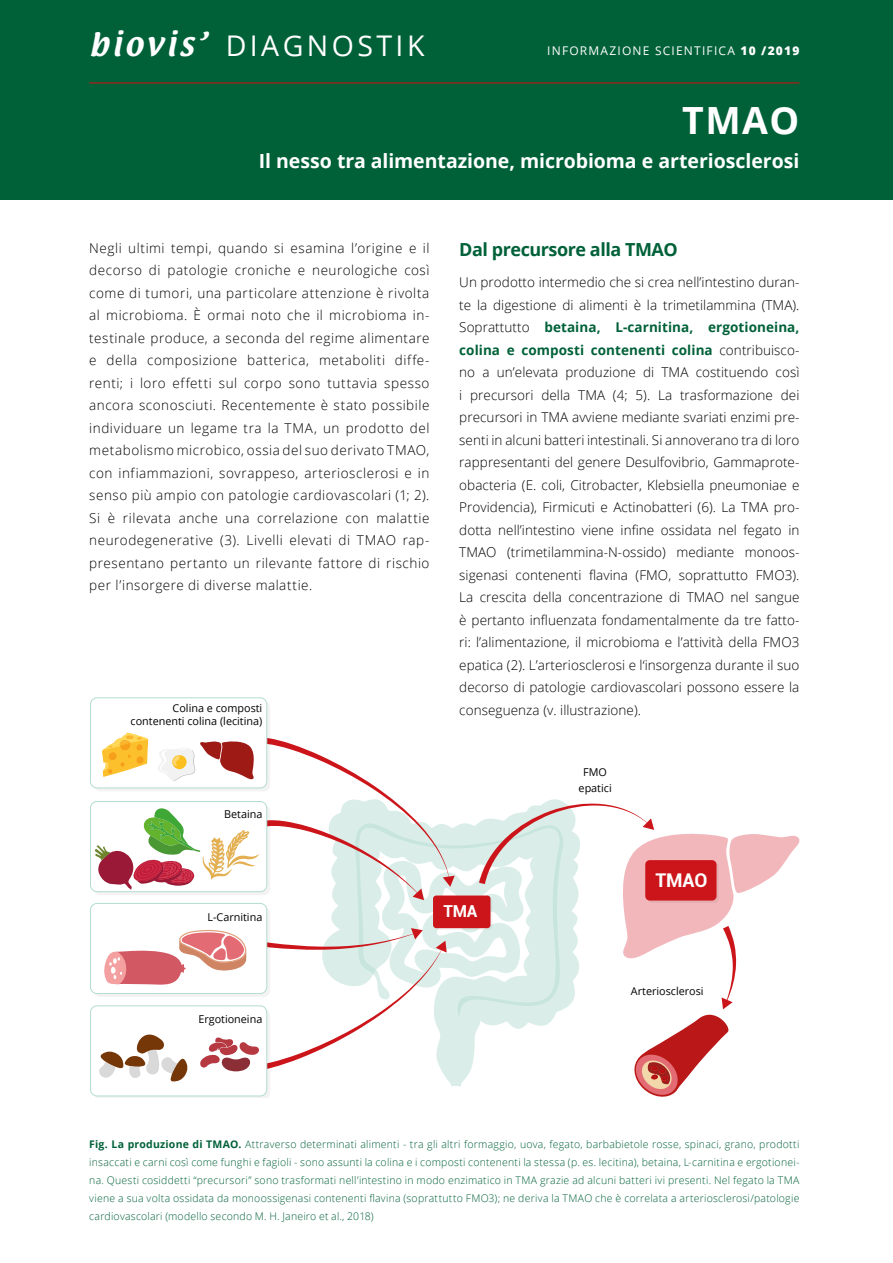
<style>
.page{position:relative;width:893px;height:1263px;background:#fff}
.page>*{position:absolute;margin:0;border:0;box-sizing:border-box;transform-origin:0 0}
.t1{font:700 37.5px "Open Sans";color:#fff}
.t2{font:28.5px "Open Sans";letter-spacing:.12em;color:#fff}
.t3{font:700 19.5px "Open Sans";letter-spacing:-.005em;color:#fff}
.t4{font:700 18.9px "Roboto";color:#fff}
.t5{font:700 18px "Open Sans";letter-spacing:-.025em;color:#006139}
.t6{font:700 16.5px "Roboto";color:#fff}
.t7{font:300 13.5px/22.5px "Open Sans";letter-spacing:.015em;color:#000;text-align:justify}
.t8{font:12px "Open Sans";letter-spacing:.1em;color:#fff}
.t9{font:10.8px/12.9px "Open Sans";color:#000;text-align:right}
.t10{font:300 10.5px/18px "Open Sans";letter-spacing:.02em;color:#006139;text-align:justify}
.s1{font-family:"Textile"}
.s2{font-weight:800}
.s3{font-weight:700;color:#006139}
.s4{font-weight:700}
</style>
<div class="page">
<div style="left:90px;top:697px;width:177px;height:91px;border:1px solid #b3dcd2;border-radius:7px"></div>
<svg style="left:94px;top:732px;width:705px;height:366px"></svg>
<div style="left:0;top:0;width:893px;height:200px;background:#006139"></div>
<hr style="left:89px;top:82px;width:710px;height:1px;background:#be1716">
<h2 class="t2" style="left:89px;top:26px;width:337px"><span class="s1">biovis’</span> DIAGNOSTIK</h2>
<p class="t8" style="left:547px;top:43px;width:254px">INFORMAZIONE SCIENTIFICA <span class="s2">10 /2019</span></p>
<h1 class="t1" style="left:682px;top:94px;width:119px">TMAO</h1>
<h3 class="t3" style="left:259px;top:147px;width:542px">Il nesso tra alimentazione, microbioma e arteriosclerosi</h3>
<p class="t7" style="left:89px;top:236px;width:342px">Negli ultimi tempi, quando si esamina l’origine e il decorso di patologie croniche e neurologiche così come di tumori, una particolare attenzione è rivolta al microbioma. È ormai noto che il microbioma in&shy;testinale produce, a seconda del regime alimentare e della composizione batterica, metaboliti diffe&shy;renti; i loro effetti sul corpo sono tuttavia spesso ancora sconosciuti. Recentemente è stato possibile individuare un legame tra la TMA, un prodotto del metabolismo microbico, ossia del suo derivato TMAO, con infiammazioni, sovrappeso, arteriosclerosi e in senso più ampio con patologie cardiovascolari (1; 2).<br>Si è rilevata anche una correlazione con malattie neurodegenerative (3). Livelli elevati di TMAO rap&shy;presentano pertanto un rilevante fattore di rischio per l’insorgere di diverse malattie.</p>
<h3 class="t5" style="left:459px;top:237px;width:220px">Dal precursore alla TMAO</h3>
<p class="t7" style="left:459px;top:271px;width:342px">Un prodotto intermedio che si crea nell’intestino duran&shy;te la digestione di alimenti è la trimetilammina (TMA).<br>Soprattutto <span class="s3">betaina, L-carnitina, ergotioneina, colina e composti contenenti colina</span> contribuisco&shy;no a un’elevata produzione di TMA costituendo così i precursori della TMA (4; 5). La trasformazione dei precursori in TMA avviene mediante svariati enzimi pre&shy;senti in alcuni batteri intestinali. Si annoverano tra di loro rappresentanti del genere Desulfovibrio, Gammaprote&shy;obacteria (E. coli, Citrobacter, Klebsiella pneumoniae e Providencia), Firmicuti e Actinobatteri (6). La TMA pro&shy;dotta nell’intestino viene infine ossidata nel fegato in TMAO (trimetilammina-N-ossido) mediante monoos&shy;sigenasi contenenti flavina (FMO, soprattutto FMO3).<br>La crescita della concentrazione di TMAO nel sangue è pertanto influenzata fondamentalmente da tre fatto&shy;ri: l’alimentazione, il microbioma e l’attività della FMO3 epatica (2). L’arteriosclerosi e l‘insorgenza durante il suo decorso di patologie cardiovascolari possono essere la conseguenza (v. illustrazione).</p>
<p class="t9" style="left:131px;top:701px;width:133px">Colina e composti contenenti colina (lecitina)</p>
<p class="t9" style="left:224px;top:807px;width:40px">Betaina</p>
<p class="t9" style="left:207px;top:910px;width:56px">L-Carnitina</p>
<p class="t9" style="left:198px;top:1013px;width:66px">Ergotioneina</p>
<p class="t6" style="left:443px;top:899px;width:36px">TMA</p>
<p class="t9" style="left:579px;top:764px;width:35px;line-height:15.9px;text-align:center">FMO epatici</p>
<h3 class="t4" style="left:655px;top:867px;width:54px">TMAO</h3>
<p class="t9" style="left:631px;top:984px;width:74px">Arteriosclerosi</p>
<p class="t10" style="left:89px;top:1134px;width:712px"><span class="s4">Fig. La produzione di TMAO.</span> Attraverso determinati alimenti - tra gli altri formaggio, uova, fegato, barbabietole rosse, spinaci, grano, prodotti insaccati e carni così come funghi e fagioli - sono assunti la colina e i composti contenenti la stessa (p. es. lecitina), betaina, L-carnitina e ergotionei&shy;na. Questi cosiddetti “precursori” sono trasformati nell’intestino in modo enzimatico in TMA grazie ad alcuni batteri ivi presenti. Nel fegato la TMA viene a sua volta ossidata da monoossigenasi contenenti flavina (soprattutto FMO3); ne deriva la TMAO che è correlata a arteriosclerosi/patologie cardiovascolari (modello secondo M. H. Janeiro et al., 2018)</p>
</div>
